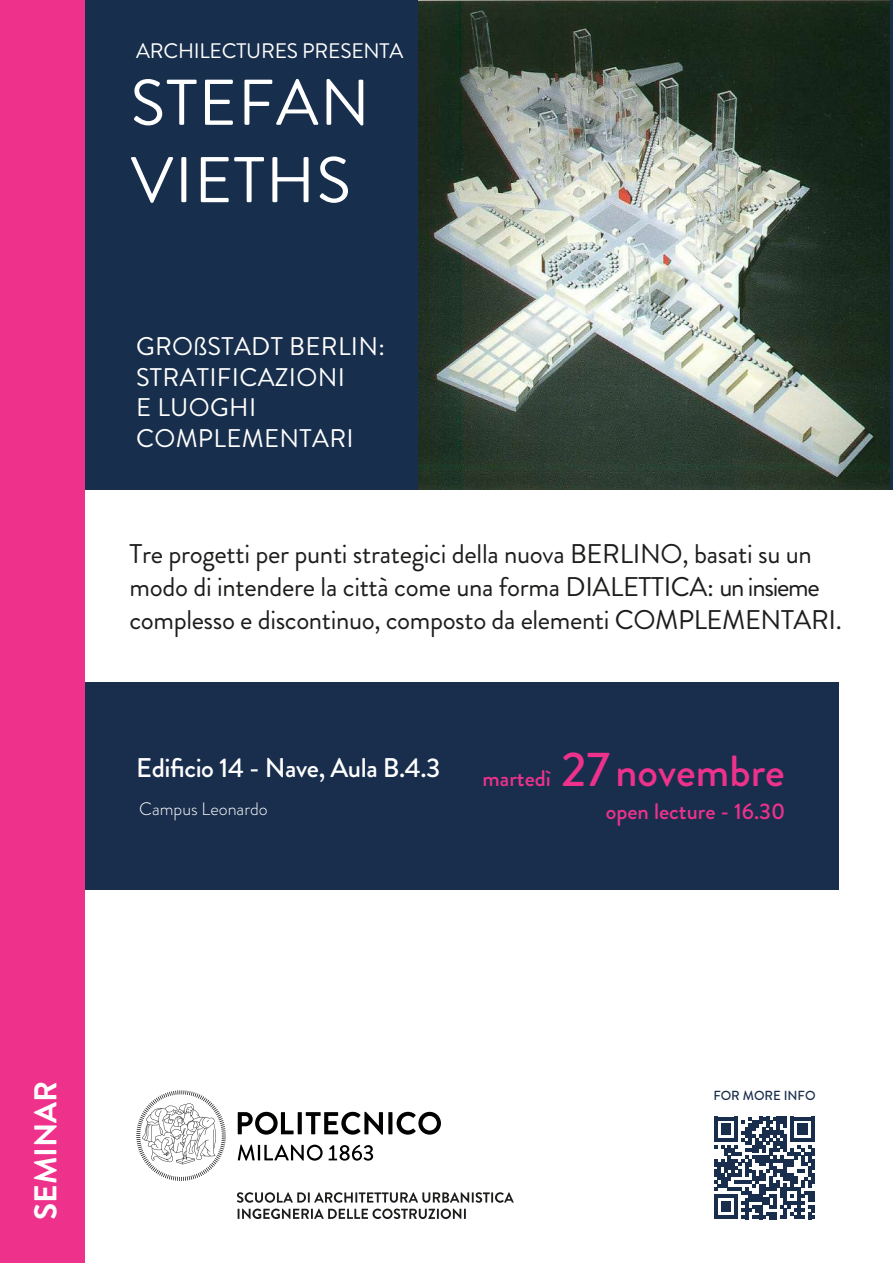
<style>
.page{position:relative;width:893px;height:1263px;background:#fff}
.page>*{position:absolute;margin:0;border:0;box-sizing:border-box;transform-origin:0 0}
.t1{font:64.5px/77.4px "Brandon Grotesque";letter-spacing:.02em;color:#fff}
.t2{font:500 43.5px "Brandon Grotesque";color:#ee328c}
.t3{font:700 31.5px "Brandon Grotesque";letter-spacing:-.005em;color:#fff}
.t4{font:27px/33px "Brandon Grotesque";letter-spacing:-.01em;color:#1d1e1c}
.t5{font:500 27px "Brandon Grotesque";letter-spacing:-.015em;color:#fff}
.t6{font:25.5px/30.6px "Brandon Grotesque";letter-spacing:.015em;color:#fff}
.t7{font:500 22.5px "Brandon Grotesque";color:#ee328c}
.t8{font:21px "Brandon Grotesque";letter-spacing:-.01em;color:#fff}
.t9{font:300 18px "Brandon Grotesque";color:#fff}
.t10{font:500 13.2px "Brandon Grotesque";color:#192e4e}
.s1{font-size:48.75px}
</style>
<div class="page">
<div style="left:79px;top:0;width:814px;height:490px;background:#172e4c"></div>
<div style="left:4px;top:683px;width:834px;height:207px;background:#192e4d"></div>
<div style="left:0;top:0;width:85px;height:1263px;background:#ee328c"></div>
<svg style="left:714px;top:1117px;width:101px;height:102px"></svg>
<svg style="left:238px;top:1145px;width:135px;height:15px"></svg>
<svg style="left:238px;top:1112px;width:203px;height:23px"></svg>
<svg style="left:136px;top:1090px;width:90px;height:91px"></svg>
<svg style="left:237px;top:1192px;width:277px;height:27px"></svg>
<img style="left:418px;top:0;width:472px;height:490px">
<p class="t8" style="left:136px;top:37px;width:269px">ARCHILECTURES PRESENTA</p>
<h1 class="t1" style="left:131px;top:65px;width:241px">STEFAN<br>VIETHS</h1>
<p class="t6" style="left:136px;top:331px;width:251px">GROßSTADT BERLIN:<br>STRATIFICAZIONI<br>E LUOGHI<br>COMPLEMENTARI</p>
<p class="t4" style="left:129px;top:537px;width:714px">Tre progetti per punti strategici della nuova BERLINO, basati su un modo di intendere la città come una forma DIALETTICA: un insieme complesso e discontinuo, composto da elementi COMPLEMENTARI.</p>
<p class="t5" style="left:136px;top:749px;width:306px">Edificio 14 - Nave, Aula B.4.3</p>
<p class="t9" style="left:139px;top:796px;width:130px">Campus Leonardo</p>
<p class="t7" style="left:482px;top:763px;width:129px">martedì <span class="s1">27</span></p>
<h2 class="t2" style="left:615px;top:741px;width:171px">novembre</h2>
<p class="t7" style="left:606px;top:796px;width:181px">open lecture - 16.30</p>
<p class="t3" style="left:24px;top:1219px;width:140px;rotate:-90deg">SEMINAR</p>
<p class="t10" style="left:713px;top:1086px;width:104px">FOR MORE INFO</p>
</div>
